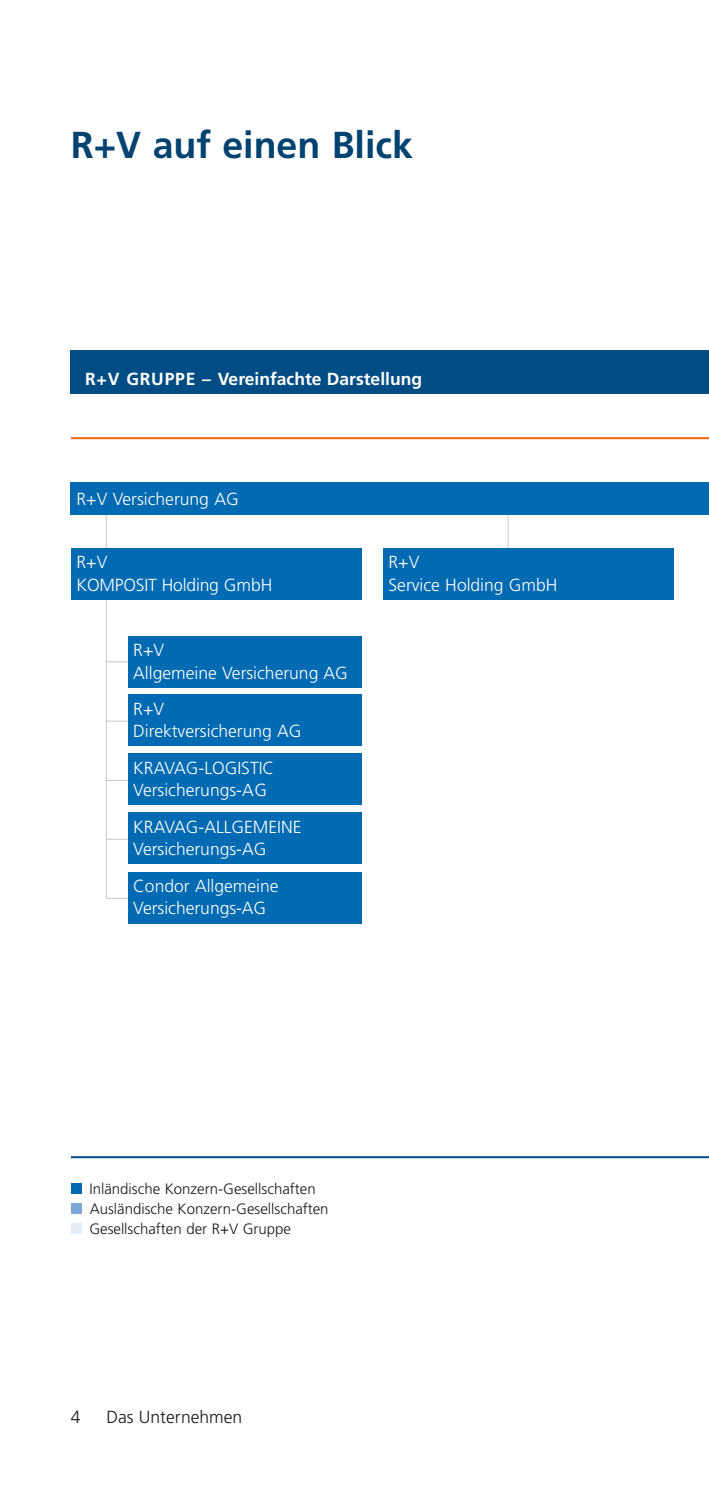
<style>
.page{position:relative;width:709px;height:1489px;background:#fff}
.page>*{position:absolute;margin:0;border:0;box-sizing:border-box;transform-origin:0 0}
.t1{font:700 37.5px "Frutiger LT";color:#004270}
.t2{font:300 17.5px/22.5px "Frutiger LT";color:#fff}
.t3{font:700 17.5px "Frutiger LT";color:#fff}
.t4{font:300 17.5px "Frutiger LT";color:#1a171c}
.t5{font:300 15px/20px "Frutiger LT";color:#1a171c}
</style>
<div class="page">
<hr style="left:106px;top:661px;width:36px;height:1px;background:#c5c6c8">
<hr style="left:71px;top:437px;width:638px;height:2px;background:#eb690b">
<div style="left:71px;top:350px;width:638px;height:44px;background:#004d85"></div>
<hr style="left:71px;top:1156px;width:638px;height:2px;background:#004d85">
<div style="left:72px;top:1182px;width:10px;height:11px;background:#006ab2"></div>
<div style="left:72px;top:1202px;width:10px;height:11px;background:#7ca6d4"></div>
<div style="left:72px;top:1222px;width:10px;height:11px;background:#e3e9f5"></div>
<hr style="left:106px;top:510px;width:1px;height:388px;background:#c5c6c8">
<hr style="left:507px;top:509px;width:1px;height:51px;background:#c5c6c8">
<div style="left:71px;top:548px;width:290px;height:51px;background:#006ab2"></div>
<div style="left:71px;top:482px;width:638px;height:32px;background:#006ab2"></div>
<div style="left:383px;top:548px;width:290px;height:51px;background:#006ab2"></div>
<div style="left:128px;top:636px;width:233px;height:51px;background:#006ab2"></div>
<hr style="left:106px;top:720px;width:36px;height:1px;background:#c5c6c8">
<hr style="left:106px;top:779px;width:36px;height:1px;background:#c5c6c8">
<div style="left:128px;top:694px;width:233px;height:52px;background:#006ab2"></div>
<hr style="left:106px;top:838px;width:36px;height:1px;background:#c5c6c8">
<div style="left:128px;top:753px;width:233px;height:52px;background:#006ab2"></div>
<hr style="left:106px;top:897px;width:36px;height:1px;background:#c5c6c8">
<div style="left:128px;top:812px;width:233px;height:52px;background:#006ab2"></div>
<div style="left:128px;top:871px;width:233px;height:52px;background:#006ab2"></div>
<h1 class="t1" style="left:71px;top:129px;width:343px">R+V auf einen Blick</h1>
<p class="t3" style="left:85px;top:372px;width:338px">R+V GRUPPE – Vereinfachte Darstellung</p>
<p class="t2" style="left:77px;top:489px;width:163px">R+V Versicherung AG</p>
<p class="t2" style="left:77px;top:552px;width:197px">R+V<br>KOMPOSIT Holding GmbH</p>
<p class="t2" style="left:133px;top:640px;width:216px">R+V<br>Allgemeine Versicherung AG</p>
<p class="t2" style="left:133px;top:698px;width:170px">R+V<br>Direktversicherung AG</p>
<p class="t2" style="left:133px;top:757px;width:142px">KRAVAG-LOGISTIC<br>Versicherungs-AG</p>
<p class="t2" style="left:133px;top:816px;width:170px">KRAVAG-ALLGEMEINE<br>Versicherungs-AG</p>
<p class="t2" style="left:133px;top:876px;width:147px">Condor Allgemeine<br>Versicherungs-AG</p>
<p class="t2" style="left:388px;top:552px;width:170px">R+V<br>Service Holding GmbH</p>
<p class="t5" style="left:89px;top:1179px;width:241px">Inländische Konzern-Gesellschaften<br>Ausländische Konzern-Gesellschaften<br>Gesellschaften der R+V Gruppe</p>
<p class="t4" style="left:71px;top:1409px;width:11px">4</p>
<p class="t4" style="left:106px;top:1409px;width:137px">Das Unternehmen</p>
</div>
